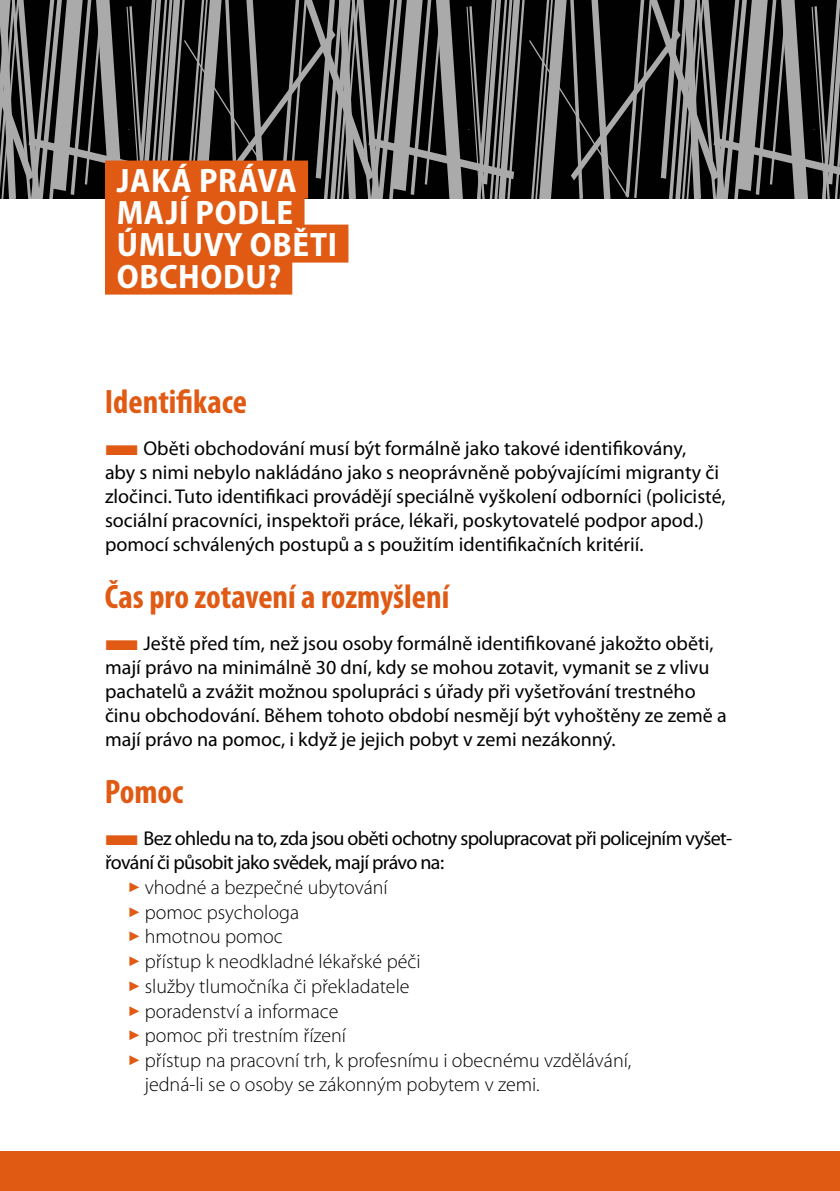
<style>
.page{position:relative;width:840px;height:1191px;background:#fff}
.page>*{position:absolute;margin:0;border:0;box-sizing:border-box;transform-origin:0 0}
.t1{font:700 condensed 34px "Myriad Pro";color:#e05a14}
.t2{font:700 semi-condensed 34px/32px "Myriad Pro";letter-spacing:.02em;color:#fff}
.t3{font:20px/24px "Myriad Pro";color:#000}
.t4{font:300 20px/24px "Myriad Pro";color:#000}
.t5{font:20px/24px "Myriad Pro";letter-spacing:-.03em;color:#000}
.s1{color:#e05a14}
</style>
<div class="page">
<svg style="left:0;top:0;width:839px;height:286px"></svg>
<div style="left:105px;top:161px;width:203px;height:38px;background:#e05a14"></div>
<div style="left:105px;top:193px;width:199px;height:38px;background:#e05a14"></div>
<div style="left:105px;top:225px;width:243px;height:38px;background:#e05a14"></div>
<div style="left:105px;top:257px;width:187px;height:38px;background:#e05a14"></div>
<div style="left:0;top:1151px;width:839px;height:40px;background:#e05a14"></div>
<h1 class="t2" style="left:117px;top:163px;width:222px">JAKÁ PRÁVA<br>MAJÍ PODLE<br>ÚMLUVY OBĚTI<br>OBCHODU?</h1>
<h1 class="t1" style="left:105px;top:380px;width:144px">Identifikace</h1>
<p class="t3" style="left:105px;top:435px;width:622px"><span class="s1">■</span>Oběti obchodování musí být formálně jako takové identifikovány,<br>aby s nimi nebylo nakládáno jako s neoprávněně pobývajícími migranty či zločinci. Tuto identifikaci provádějí speciálně vyškolení odborníci (policisté, sociální pracovníci, inspektoři práce, lékaři, poskytovatelé podpor apod.) pomocí schválených postupů a s použitím identifikačních kritérií.</p>
<h1 class="t1" style="left:105px;top:575px;width:346px">Čas pro zotavení a rozmyšlení</h1>
<p class="t3" style="left:105px;top:631px;width:623px"><span class="s1">■</span>Ještě před tím, než jsou osoby formálně identifikované jakožto oběti, mají právo na minimálně 30 dní, kdy se mohou zotavit, vymanit se z vlivu pachatelů a zvážit možnou spolupráci s úřady při vyšetřování trestného činu obchodování. Během tohoto období nesmějí být vyhoštěny ze země a mají právo na pomoc, i když je jejich pobyt v zemi nezákonný.</p>
<h1 class="t1" style="left:105px;top:771px;width:80px">Pomoc</h1>
<p class="t5" style="left:105px;top:826px;width:628px"><span class="s1">■</span>Bez ohledu na to, zda jsou oběti ochotny spolupracovat při policejním vyšet&shy;řování či působit jako svědek, mají právo na:</p>
<p class="t4" style="left:128px;top:875px;width:261px"><span class="s1">✓</span> vhodné a bezpečné ubytování</p>
<p class="t4" style="left:128px;top:899px;width:173px"><span class="s1">✓</span> pomoc psychologa</p>
<p class="t4" style="left:128px;top:924px;width:156px"><span class="s1">✓</span> hmotnou pomoc</p>
<p class="t4" style="left:128px;top:949px;width:294px"><span class="s1">✓</span> přístup k neodkladné lékařské péči</p>
<p class="t4" style="left:128px;top:974px;width:283px"><span class="s1">✓</span> služby tlumočníka či překladatele</p>
<p class="t4" style="left:128px;top:998px;width:212px"><span class="s1">✓</span> poradenství a informace</p>
<p class="t4" style="left:128px;top:1023px;width:220px"><span class="s1">✓</span> pomoc při trestním řízení</p>
<p class="t4" style="left:145px;top:1048px;width:488px;text-indent:-17px"><span class="s1">✓</span> přístup na pracovní trh, k profesnímu i obecnému vzdělávání, jedná-li se o osoby se zákonným pobytem v zemi.</p>
</div>
